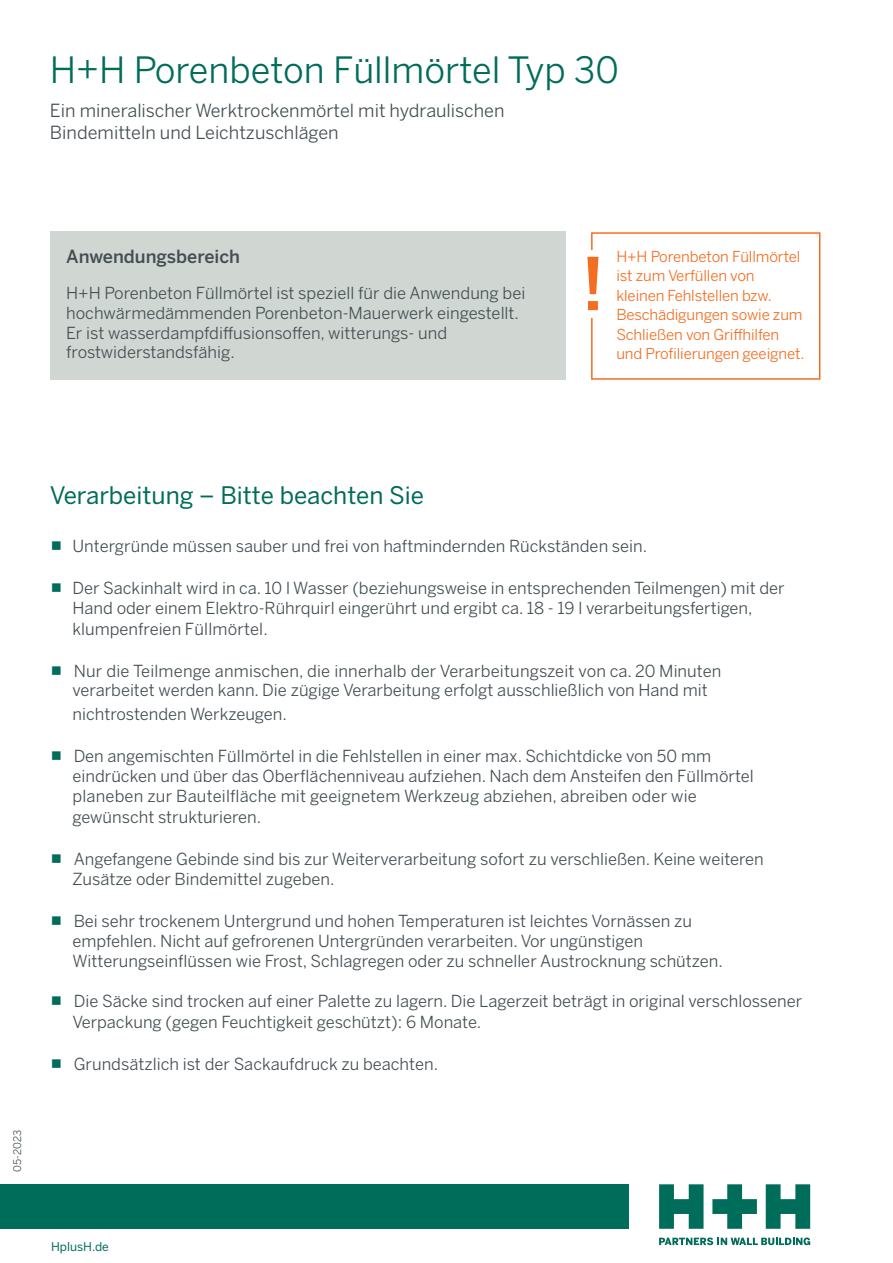
<style>
.page{position:relative;width:893px;height:1263px;background:#fff}
.page>*{position:absolute;margin:0;border:0;box-sizing:border-box;transform-origin:0 0}
.t1{font:500 72px "Benton Sans";color:#f36e21}
.t2{font:36px "Benton Sans";color:#006c5a}
.t3{font:24px "Benton Sans";color:#006c5a}
.t4{font:18px/21.6px "Benton Sans";color:#444e52}
.t5{font:500 18px "Benton Sans";color:#444e52}
.t6{font:16.5px/19.8px "Benton Sans";color:#444e52}
.t7{font:15px/19.5px "Benton Sans";letter-spacing:-.01em;color:#f36e21}
.t8{font:12px "Benton Sans";color:#006c5a}
.t9{font:10.5px "Benton Sans";letter-spacing:-.005em;color:#444e52}
.s1{font-family:"Arial";font-size:37.5px;color:#006c5a}
</style>
<div class="page">
<div style="left:0;top:1184px;width:629px;height:45px;background:#006c5a"></div>
<svg style="left:659px;top:1237px;width:151px;height:8px"></svg>
<svg style="left:659px;top:1184px;width:44px;height:45px"></svg>
<svg style="left:766px;top:1184px;width:44px;height:45px"></svg>
<svg style="left:712px;top:1184px;width:45px;height:45px"></svg>
<div style="left:50px;top:231px;width:515px;height:149px;background:#d0d7d3"></div>
<div style="left:591px;top:232px;width:229px;height:148px;border:2px solid #f36e21"></div>
<div style="left:579px;top:250px;width:25px;height:68px;background:#fff"></div>
<h2 class="t2" style="left:50px;top:48px;width:570px">H+H Porenbeton Füllmörtel Typ 30</h2>
<p class="t4" style="left:50px;top:100px;width:456px">Ein mineralischer Werktrockenmörtel mit hydraulischen<br>Bindemitteln und Leichtzuschlägen</p>
<p class="t5" style="left:66px;top:245px;width:175px">Anwendungsbereich</p>
<p class="t6" style="left:66px;top:283px;width:461px">H+H Porenbeton Füllmörtel ist speziell für die Anwendung bei hochwärmedämmenden Porenbeton-Mauerwerk eingestellt.<br>Er ist wasserdampfdiffusionsoffen, witterungs- und frostwiderstandsfähig.</p>
<h1 class="t1" style="left:581px;top:241px;width:26px">!</h1>
<p class="t7" style="left:616px;top:246px;width:190px">H+H Porenbeton Füllmörtel ist zum Verfüllen von kleinen Fehlstellen bzw.<br>Beschädigungen sowie zum<br>Schließen von Griffhilfen und Profilierungen geeignet.</p>
<p class="t9" style="left:11px;top:1172px;width:43px;rotate:-90deg">05-20 3</p>
<p class="t9" style="left:10px;top:1177px;width:44px;rotate:-90deg">08-2022</p>
<h3 class="t3" style="left:50px;top:481px;width:376px">Verarbeitung – Bitte beachten Sie</h3>
<p class="t6" style="left:50px;top:536px;width:599px"><span class="s1">▪</span> Untergründe müssen sauber und frei von haftmindernden Rückständen sein.</p>
<p class="t6" style="left:72px;top:577px;width:714px;line-height:20.4px;text-indent:-23px"><span class="s1">▪</span> Der Sackinhalt wird in ca. 10 l Wasser (beziehungsweise in entsprechenden Teilmengen) mit der<br>Hand oder einem Elektro-Rührquirl eingerührt und ergibt ca. 18 - 19 l verarbeitungsfertigen, klumpenfreien Füllmörtel.</p>
<p class="t6" style="left:50px;top:661px;width:673px;text-align:center"><span class="s1">▪</span> Nur die Teilmenge anmischen, die innerhalb der Verarbeitungszeit von ca. 20 Minuten verarbeitet werden kann. Die zügige Verarbeitung erfolgt ausschließlich von Hand mit</p>
<p class="t6" style="left:72px;top:704px;width:216px">nichtrostenden Werkzeugen.</p>
<p class="t6" style="left:72px;top:746px;width:683px;line-height:20.2px;text-indent:-23px"><span class="s1">▪</span> Den angemischten Füllmörtel in die Fehlstellen in einer max. Schichtdicke von 50 mm eindrücken und über das Oberflächenniveau aufziehen. Nach dem Ansteifen den Füllmörtel planeben zur Bauteilfläche mit geeignetem Werkzeug abziehen, abreiben oder wie gewünscht strukturieren.</p>
<p class="t6" style="left:72px;top:849px;width:693px;text-indent:-23px"><span class="s1">▪</span> Angefangene Gebinde sind bis zur Weiterverarbeitung sofort zu verschließen. Keine weiteren<br>Zusätze oder Bindemittel zugeben.</p>
<p class="t6" style="left:72px;top:911px;width:652px;text-indent:-23px"><span class="s1">▪</span> Bei sehr trockenem Untergrund und hohen Temperaturen ist leichtes Vornässen zu empfehlen. Nicht auf gefrorenen Untergründen verarbeiten. Vor ungünstigen<br>Witterungseinflüssen wie Frost, Schlagregen oder zu schneller Austrocknung schützen.</p>
<p class="t6" style="left:72px;top:991px;width:731px;line-height:21px;text-indent:-23px"><span class="s1">▪</span> Die Säcke sind trocken auf einer Palette zu lagern. Die Lagerzeit beträgt in original verschlossener<br>Verpackung (gegen Feuchtigkeit geschützt): 6 Monate.</p>
<p class="t6" style="left:50px;top:1054px;width:390px"><span class="s1">▪</span> Grundsätzlich ist der Sackaufdruck zu beachten.</p>
<p class="t8" style="left:51px;top:1239px;width:59px">HplusH.de</p>
<p class="t8" style="left:50px;top:1245px;width:59px">HplusH.de</p>
</div>
